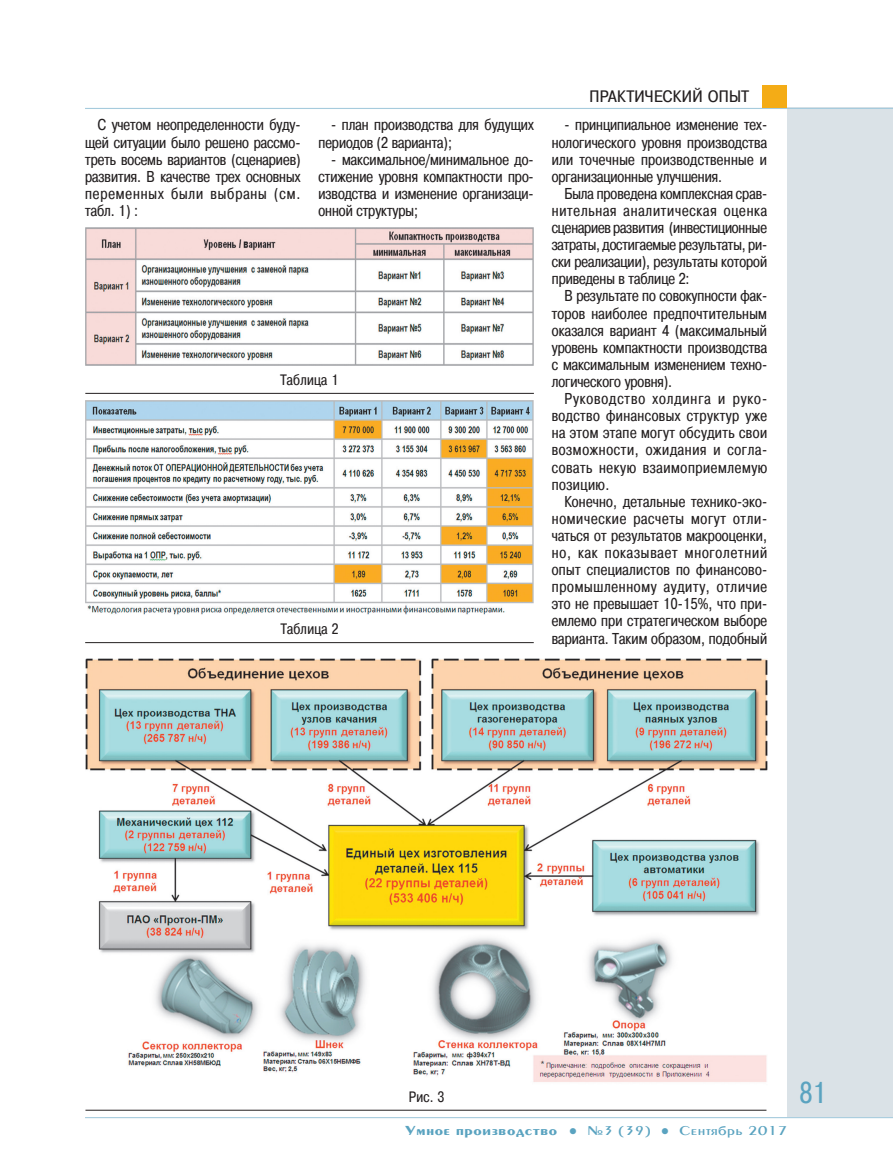
<style>
.page{position:relative;width:893px;height:1174px;background:#fff}
.page>*{position:absolute;margin:0;border:0;box-sizing:border-box;transform-origin:0 0}
.t1{font:30px "Pragmatica Cond C";color:#5aa3c0}
.Умпро_рубрика{font:16.5px "Pragmatica Cond C";letter-spacing:.025em;color:#231f20;scale:1.1 1}
.Умпро_текст{font:15.6px/17.1px "Pragmatica Cond C";color:#231f20;text-align:justify}
.Podpis_Foto{font:15px "Pragmatica Cond C";letter-spacing:.02em;color:#231f20}
.t2{font:13.5px "Penta Demi";letter-spacing:.04em;color:#5aa3c0;scale:1.2 1}
.s1{font-family:"Penta";font-weight:700}
</style>
<div class="page">
<div style="left:787px;top:108px;width:106px;height:1009px;background:#dae2e7"></div>
<hr style="left:85px;top:1117px;width:808px;height:1px;background:#a6cbdd">
<hr style="left:85px;top:108px;width:808px;height:1px;background:#a6cbdd">
<div style="left:762px;top:85px;width:25px;height:23px;background:#f4ac16"></div>
<img style="left:85px;top:658px;width:682px;height:424px">
<svg style="left:407px;top:1110px;width:41px;height:1px"></svg>
<hr style="left:85px;top:1109px;width:681px;height:1px;background:#231f20">
<svg style="left:277px;top:392px;width:62px;height:9px"></svg>
<hr style="left:85px;top:393px;width:449px;height:1px;background:#231f20">
<img style="left:85px;top:227px;width:449px;height:138px">
<img style="left:85px;top:401px;width:449px;height:214px">
<svg style="left:277px;top:643px;width:65px;height:1px"></svg>
<hr style="left:85px;top:642px;width:449px;height:1px;background:#231f20">
<p class="Умпро_текст" style="left:85px;top:116px;width:217px;text-indent:13px">С учетом неопределенности буду&shy;щей ситуации было решено рассмо&shy;треть восемь вариантов (сценариев) развития. В качестве трех основных переменных были выбраны (см. табл. 1) :</p>
<p class="Умпро_текст" style="left:318px;top:116px;width:217px;text-indent:13px">- план производства для будущих периодов (2 варианта);</p>
<p class="Умпро_текст" style="left:318px;top:151px;width:217px;text-indent:13px">- максимальное/минимальное до&shy;стижение уровня компактности про&shy;изводства и изменение организаци&shy;онной структуры;</p>
<p class="Podpis_Foto" style="left:280px;top:371px;width:60px">Таблица 1</p>
<p class="Podpis_Foto" style="left:281px;top:621px;width:59px">Таблица 2</p>
<p class="Умпро_рубрика" style="left:589px;top:87px;width:147px">ПРАКТИЧЕСКИЙ ОПЫТ</p>
<p class="Умпро_текст" style="left:552px;top:116px;width:217px;text-indent:13px">- принципиальное изменение тех&shy;нологического уровня производства или точечные производственные и организационные улучшения.</p>
<p class="Умпро_текст" style="left:552px;top:185px;width:217px;text-indent:13px">Была проведена комплексная срав&shy;нительная аналитическая оценка сценариев развития (инвестиционные затраты, достигаемые результаты, ри&shy;ски реализации), результаты которой приведены в таблице 2:</p>
<p class="Умпро_текст" style="left:552px;top:287px;width:217px;text-indent:13px">В результате по совокупности фак&shy;торов наиболее предпочтительным оказался вариант 4 (максимальный уровень компактности производства с максимальным изменением техно&shy;логического уровня).</p>
<p class="Умпро_текст" style="left:552px;top:390px;width:217px;text-indent:13px">Руководство холдинга и руко&shy;водство финансовых структур уже на этом этапе могут обсудить свои возможности, ожидания и согла&shy;совать некую взаимоприемлемую позицию.</p>
<p class="Умпро_текст" style="left:552px;top:493px;width:217px;text-indent:13px">Конечно, детальные технико-эко&shy;номические расчеты могут отли&shy;чаться от результатов макрооценки, но, как показывает многолетний опыт специалистов по финансово&shy;промышленному аудиту, отличие это не превышает 10-15%, что при&shy;емлемо при стратегическом выборе варианта. Таким образом, подобный</p>
<p class="Podpis_Foto" style="left:409px;top:1088px;width:37px">Рис. 3</p>
<p class="t2" style="left:405px;top:1124px;width:320px"><span class="s1">Умное производство</span> ● №3 (39) ● Сентябрь 2017</p>
<h1 class="t1" style="left:799px;top:1075px;width:29px">81</h1>
</div>
